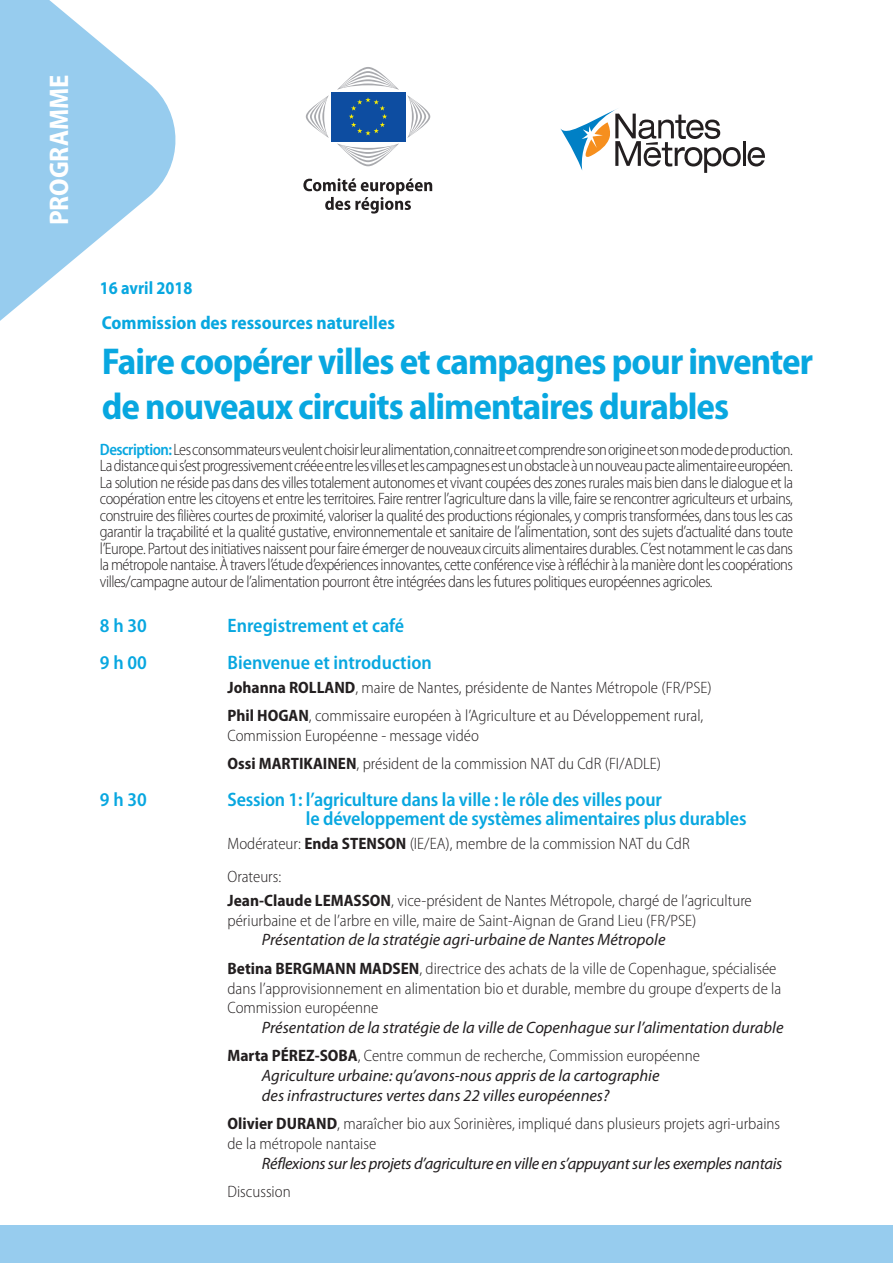
<style>
.page{position:relative;width:893px;height:1263px;background:#fff}
.page>*{position:absolute;margin:0;border:0;box-sizing:border-box;transform-origin:0 0}
.t1{font:700 semi-condensed 37.5px/45px "Myriad Pro";letter-spacing:-.025em;color:#08a7e0}
.t2{font:700 semi-condensed 27px "Myriad Pro";color:#fff}
.t3{font:600 semi-condensed 19.5px/19.5px "Myriad Pro";letter-spacing:-.01em;color:#08a7e0}
.t4{font:700 semi-condensed 18.75px "Myriad Pro";color:#08a7e0}
.t5{font:700 18px "Myriad Pro";color:#08a7e0;scale:.9 1}
.t6{font:300 semi-condensed 16.5px/16.5px "Myriad Pro";color:#231f20}
.t7{font:italic 16.5px/28.3px "Myriad Pro";color:#231f20}
.t8{font:italic 16.5px "Myriad Pro";letter-spacing:-.02em;color:#231f20}
.s1{font-weight:600;color:#08a7e0}
.s2{font-weight:700}
.s3{font-weight:700;font-style:normal;font-stretch:semi-condensed}
.s4{font-weight:300;font-style:normal;font-stretch:semi-condensed}
</style>
<div class="page">
<div style="left:0;top:1226px;width:893px;height:37px;background:#97ccee"></div>
<svg style="left:0;top:0;width:176px;height:321px;fill:#97ccee"></svg>
<div style="left:329px;top:90px;width:78px;height:53px;background:linear-gradient(to bottom,#0d4da1,#0d4da1)"></div>
<div style="left:331px;top:92px;width:74px;height:49px;background:#0d4da1"></div>
<svg style="left:349px;top:97px;width:38px;height:38px"></svg>
<svg style="left:337px;top:67px;width:62px;height:23px"></svg>
<svg style="left:306px;top:95px;width:23px;height:43px"></svg>
<svg style="left:338px;top:144px;width:61px;height:22px"></svg>
<svg style="left:407px;top:95px;width:23px;height:43px"></svg>
<svg style="left:303px;top:178px;width:129px;height:36px"></svg>
<hr style="left:743px;top:141px;width:3px;height:25px;background:#231f20">
<svg style="left:748px;top:147px;width:17px;height:19px"></svg>
<svg style="left:560px;top:108px;width:181px;height:65px"></svg>
<h2 class="t2" style="left:44px;top:225px;width:152px;rotate:-90deg">PROGRAMME</h2>
<p class="t5" style="left:100px;top:276px;width:104px">16 avril 2018</p>
<p class="t4" style="left:102px;top:312px;width:295px">Commission des ressources naturelles</p>
<h1 class="t1" style="left:102px;top:339px;width:713px">Faire coopérer villes et campagnes pour inventer de nouveaux circuits alimentaires durables</h1>
<p class="t6" style="left:100px;top:441px;width:695px;text-align:justify"><span class="s1">Description:</span> Les consommateurs veulent choisir leur alimentation, connaitre et comprendre son origine et son mode de production.<br>La distance qui s’est progressivement créée entre les villes et les campagnes est un obstacle à un nouveau pacte alimentaire européen.<br>La solution ne réside pas dans des villes totalement autonomes et vivant coupées des zones rurales mais bien dans le dialogue et la coopération entre les citoyens et entre les territoires. Faire rentrer l’agriculture dans la ville, faire se rencontrer agriculteurs et urbains, construire des filières courtes de proximité, valoriser la qualité des productions régionales, y compris transformées, dans tous les cas garantir la traçabilité et la qualité gustative, environnementale et sanitaire de l’alimentation, sont des sujets d’actualité dans toute l’Europe. Partout des initiatives naissent pour faire émerger de nouveaux circuits alimentaires durables. C’est notamment le cas dans la métropole nantaise. À travers l’étude d’expériences innovantes, cette conférence vise à réfléchir à la manière dont les coopérations villes/campagne autour de l’alimentation pourront être intégrées dans les futures politiques européennes agricoles.</p>
<p class="t3" style="left:100px;top:616px;width:48px">8 h 30</p>
<p class="t3" style="left:227px;top:616px;width:178px">Enregistrement et café</p>
<p class="t3" style="left:100px;top:653px;width:48px">9 h 00</p>
<p class="t3" style="left:227px;top:653px;width:206px">Bienvenue et introduction</p>
<p class="t6" style="left:227px;top:673px;width:486px;line-height:28.3px"><span class="s2">Johanna ROLLAND</span>, maire de Nantes, présidente de Nantes Métropole (FR/PSE)<br><span class="s2">Phil HOGAN</span>, commissaire européen à l’Agriculture et au Développement rural,</p>
<p class="t6" style="left:227px;top:721px;width:435px;line-height:28.3px">Commission Européenne - message vidéo<br><span class="s2">Ossi MARTIKAINEN</span>, président de la commission NAT du CdR (FI/ADLE)</p>
<p class="t3" style="left:100px;top:790px;width:48px">9 h 30</p>
<p class="t3" style="left:306px;top:790px;width:442px;text-indent:-78px">Session 1: l’agriculture dans la ville : le rôle des villes pour<br>le développement de systèmes alimentaires plus durables</p>
<p class="t6" style="left:227px;top:828px;width:464px;line-height:32.5px">Modérateur: <span class="s2">Enda STENSON</span> (IE/EA), membre de la commission NAT du CdR<br>Orateurs:</p>
<p class="t6" style="left:227px;top:891px;width:526px;line-height:19.8px"><span class="s2">Jean-Claude LEMASSON</span>, vice-président de Nantes Métropole, chargé de l’agriculture périurbaine et de l’arbre en ville, maire de Saint-Aignan de Grand Lieu (FR/PSE)</p>
<p class="t7" style="left:227px;top:925px;width:550px;text-indent:34px">Présentation de la stratégie agri-urbaine de Nantes Métropole<br><span class="s3">Betina BERGMANN MADSEN</span><span class="s4">, directrice des achats de la ville de Copenhague, spécialisée</span></p>
<p class="t6" style="left:227px;top:978px;width:555px;line-height:19.8px">dans l’approvisionnement en alimentation bio et durable, membre du groupe d’experts de la<br>Commission européenne</p>
<p class="t7" style="left:227px;top:1013px;width:557px;text-indent:34px">Présentation de la stratégie de la ville de Copenhague sur l’alimentation durable<br><span class="s3">Marta PÉREZ-SOBA</span><span class="s4">, Centre commun de recherche, Commission européenne</span></p>
<p class="t7" style="left:262px;top:1065px;width:399px;line-height:19.8px">Agriculture urbaine: qu’avons-nous appris de la cartographie des infrastructures vertes dans 22 villes européennes?</p>
<p class="t6" style="left:227px;top:1114px;width:554px;line-height:19.8px"><span class="s2">Olivier DURAND</span>, maraîcher bio aux Sorinières, impliqué dans plusieurs projets agri-urbains de la métropole nantaise</p>
<p class="t8" style="left:262px;top:1153px;width:522px">Réflexions sur les projets d’agriculture en ville en s’appuyant sur les exemples nantais</p>
<p class="t6" style="left:227px;top:1184px;width:65px">Discussion</p>
</div>
